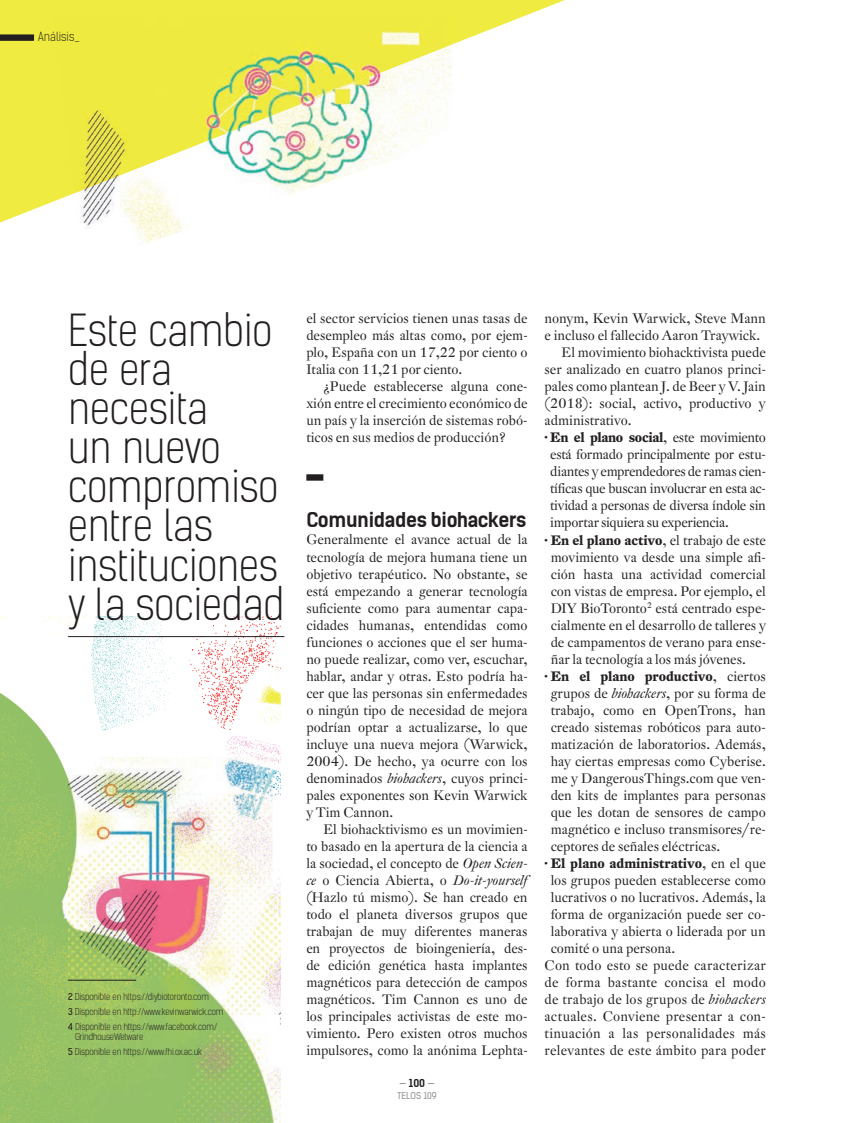
<style>
.page{position:relative;width:851px;height:1123px;background:#fff}
.page>*{position:absolute;margin:0;border:0;box-sizing:border-box;transform-origin:0 0}
.t1{font:300 42px/39px "Kelson Sans";color:#231f20}
.t2{font:700 19.5px "Kelson Sans";letter-spacing:-.02em;color:#231f20}
.t3{font:13.5px/17px "DTL Fleischmann D";color:#231f20;text-align:justify}
.t4{font:13.5px "DTL Fleischmann D";letter-spacing:.02em;color:#231f20}
.t5{font:700 13.5px "DTL Fleischmann ST";color:#231f20}
.t6{font:300 12px "Kelson Sans";color:#231f20}
.t7{font:700 10.5px "Kelson Sans";color:#231f20}
.t8{font:300 9px/14.7px "Kelson Sans";letter-spacing:-.01em;color:#231f20}
.t9{font:9px "Kelson Sans";letter-spacing:.005em;color:#939598}
.s1{font-weight:400}
.s2{font-style:italic}
.s3{font-weight:300}
.s4{font-family:"DTL Fleischmann ST";font-weight:700}
.s5{font-family:"DTL Fleischmann D";font-weight:400}
</style>
<div class="page">
<svg style="left:0;top:0;width:565px;height:481px"></svg>
<img style="left:74px;top:193px;width:378px;height:72px">
<img style="left:53px;top:18px;width:399px;height:175px">
<div style="left:0;top:34px;width:34px;height:7px;background:#231f20"></div>
<img style="left:0;top:617px;width:281px;height:176px">
<img style="left:0;top:793px;width:84px;height:330px">
<img style="left:84px;top:941px;width:197px;height:182px">
<img style="left:272px;top:793px;width:9px;height:148px">
<div style="left:306px;top:474px;width:17px;height:6px;background:#231f20"></div>
<hr style="left:68px;top:980px;width:68px;height:1px;background:#231f20">
<hr style="left:68px;top:636px;width:216px;height:1px;background:#231f20">
<img style="left:68px;top:757px;width:204px;height:220px">
<p class="t6" style="left:38px;top:31px;width:43px">Análisis_</p>
<h1 class="t1" style="left:68px;top:314px;width:218px">Este cambio de era necesita<br>un nuevo compromiso entre las instituciones y la sociedad</h1>
<p class="t8" style="left:68px;top:990px;width:157px"><span class="s1">2</span> Disponible en https://diybiotoronto.com<br><span class="s1">3</span> Disponible en http://www.kevinwarwick.com<br><span class="s1">4</span> Disponible en https://www.facebook.com/</p>
<p class="t8" style="left:68px;top:1030px;width:135px;text-indent:7px">GrindhouseWetware<br><span class="s1">5</span> Disponible en https://www.fhi.ox.ac.uk</p>
<p class="t3" style="left:306px;top:311px;width:223px">el sector servicios tienen unas tasas de desempleo más altas como, por ejem&shy;plo, España con un 17,22 por ciento o Italia con 11,21 por ciento.</p>
<p class="t3" style="left:306px;top:379px;width:223px;text-indent:17px">¿Puede establecerse alguna cone&shy;xión entre el crecimiento económico de un país y la inserción de sistemas robó&shy;ticos en sus medios de producción?</p>
<h2 class="t2" style="left:306px;top:512px;width:221px">Comunidades biohackers</h2>
<p class="t3" style="left:306px;top:533px;width:223px">Generalmente el avance actual de la tecnología de mejora humana tiene un objetivo terapéutico. No obstante, se está empezando a generar tecnología suficiente como para aumentar capa&shy;cidades humanas, entendidas como funciones o acciones que el ser huma&shy;no puede realizar, como ver, escuchar, hablar, andar y otras. Esto podría ha&shy;cer que las personas sin enfermedades o ningún tipo de necesidad de mejora podrían optar a actualizarse, lo que incluye una nueva mejora (Warwick, 2004). De hecho, ya ocurre con los denominados <span class="s2">biohackers</span>, cuyos princi&shy;pales exponentes son Kevin Warwick y Tim Cannon.</p>
<p class="t3" style="left:306px;top:822px;width:223px;text-indent:17px">El biohacktivismo es un movimien&shy;to basado en la apertura de la ciencia a la sociedad, el concepto de <span class="s2">Open Scien&shy;ce</span> o Ciencia Abierta, o <span class="s2">Do-it-yourself </span>(Hazlo tú mismo). Se han creado en todo el planeta diversos grupos que trabajan de muy diferentes maneras en proyectos de bioingeniería, des&shy;de edición genética hasta implantes magnéticos para detección de campos magnéticos. Tim Cannon es uno de los principales activistas de este mo&shy;vimiento. Pero existen otros muchos impulsores, como la anónima Lephta-</p>
<p class="t7" style="left:399px;top:1078px;width:37px"><span class="s3">—</span> 100 <span class="s3">—</span></p>
<p class="t9" style="left:397px;top:1091px;width:41px">TELOS 109</p>
<p class="t3" style="left:544px;top:311px;width:223px">nonym, Kevin Warwick, Steve Mann</p>
<p class="t3" style="left:544px;top:328px;width:217px">e incluso el fallecido Aaron Traywick.</p>
<p class="t3" style="left:561px;top:345px;width:206px">El movimiento biohacktivista puede</p>
<p class="t3" style="left:544px;top:362px;width:223px">ser analizado en cuatro planos princi-</p>
<p class="t3" style="left:544px;top:379px;width:223px">pales como plantean J. de Beer y V. Jain</p>
<p class="t3" style="left:544px;top:396px;width:223px">(2018): social, activo, productivo y</p>
<p class="t3" style="left:544px;top:413px;width:88px">administrativo.</p>
<p class="t3" style="left:550px;top:431px;width:217px;text-indent:-6px">• <span class="s4">En el plano social</span>, este movimiento está formado principalmente por estu&shy;diantes y emprendedores de ramas cien&shy;tíficas que buscan involucrar en esta ac&shy;tividad a personas de diversa índole sin importar siquiera su experiencia.</p>
<p class="t3" style="left:550px;top:533px;width:217px;text-indent:-6px">• <span class="s4">En el plano activo</span>, el trabajo de este movimiento va desde una simple afi&shy;ción hasta una actividad comercial con vistas de empresa. Por ejemplo, el DIY BioToronto<sup>2</sup> está centrado espe&shy;cialmente en el desarrollo de talleres y de campamentos de verano para ense&shy;ñar la tecnología a los más jóvenes.</p>
<p class="t5" style="left:544px;top:670px;width:223px"><span class="s5">•</span> En el plano productivo<span class="s5">, ciertos</span></p>
<p class="t3" style="left:550px;top:686px;width:217px">grupos de <span class="s2">biohackers</span>, por su forma de trabajo, como en OpenTrons, han creado sistemas robóticos para auto&shy;matización de laboratorios. Además, hay ciertas empresas como Cyberise. me y DangerousThings.com que ven&shy;den kits de implantes para personas que les dotan de sensores de campo magnético e incluso transmisores/re&shy;ceptores de señales eléctricas.</p>
<p class="t5" style="left:544px;top:857px;width:223px"><span class="s5">•</span> El plano administrativo<span class="s5">, en el que</span></p>
<p class="t3" style="left:550px;top:873px;width:217px">los grupos pueden establecerse como</p>
<p class="t3" style="left:550px;top:890px;width:217px">lucrativos o no lucrativos. Además, la</p>
<p class="t3" style="left:550px;top:907px;width:217px">forma de organización puede ser co-</p>
<p class="t3" style="left:550px;top:924px;width:216px">laborativa y abierta o liderada por un</p>
<p class="t3" style="left:550px;top:941px;width:126px">comité o una persona.</p>
<p class="t4" style="left:544px;top:959px;width:223px">Con todo esto se puede caracterizar</p>
<p class="t3" style="left:544px;top:975px;width:223px">de forma bastante concisa el modo</p>
<p class="t4" style="left:544px;top:993px;width:223px">de trabajo de los grupos de <span class="s2">biohackers</span></p>
<p class="t3" style="left:544px;top:1009px;width:223px">actuales. Conviene presentar a con-</p>
<p class="t4" style="left:544px;top:1027px;width:223px">tinuación a las personalidades más</p>
<p class="t4" style="left:544px;top:1044px;width:222px">relevantes de este ámbito para poder</p>
</div>
